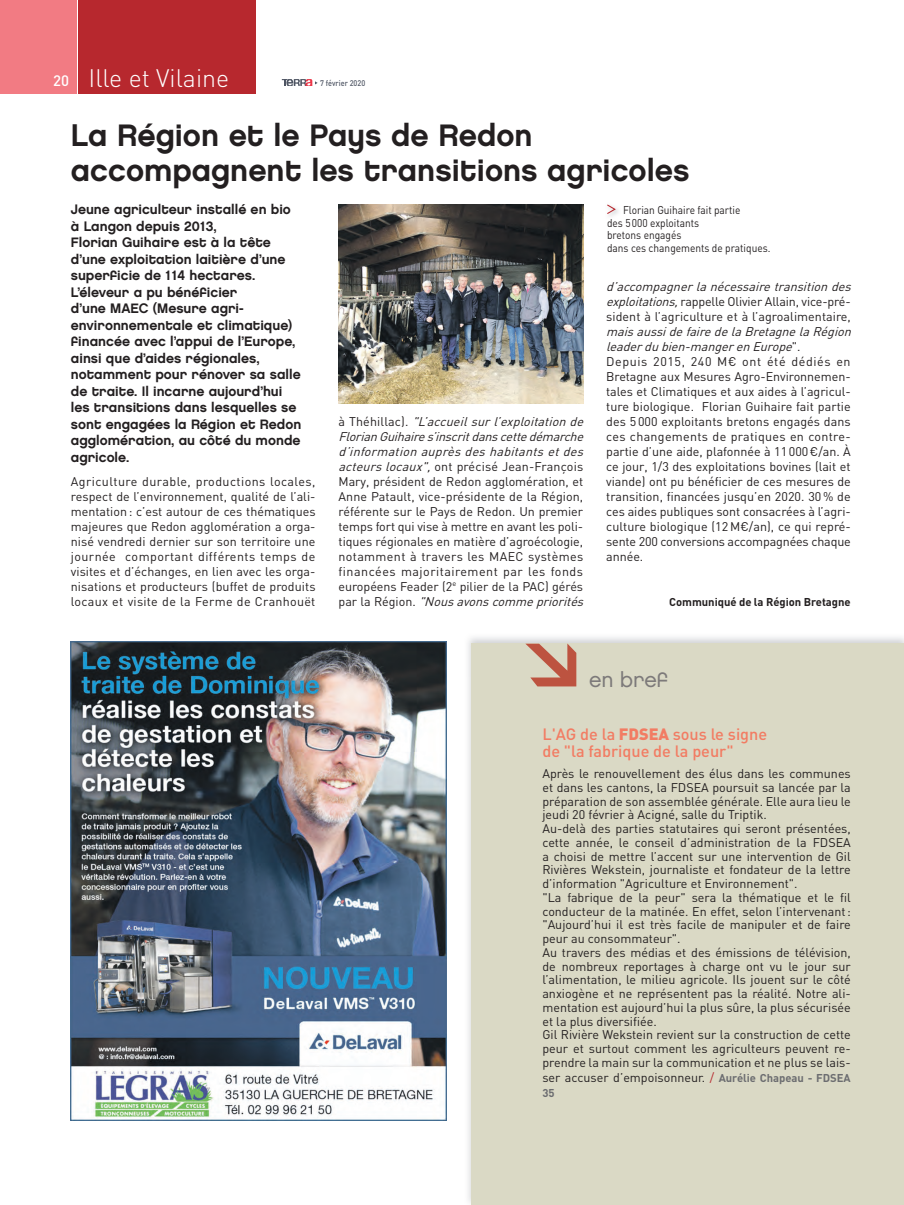
<style>
.page{position:relative;width:904px;height:1205px;background:#fff}
.page>*{position:absolute;margin:0;border:0;box-sizing:border-box;transform-origin:0 0}
.t1{font:31.25px/35px "Chalet New York Nineteen Eighty";color:#231f20}
.t2{font:300 25px "DIN";color:#fff}
.t3{font:21.25px "Chalet London Nineteen Eighty";color:#7d7a7a}
.t4{font:500 16.25px/17.5px "DIN";color:#f27c63}
.t5{font:13.75px/16.5px "Chalet New York Nineteen Eighty";color:#231f20}
.t6{font:12.5px/15px "DIN";color:#231f20}
.t7{font:11.25px/12.5px "DIN";color:#231f20;scale:.9 1}
.t8{font:700 11.25px "DIN";color:#231f20}
.t9{font:700 11.25px "DIN";color:#6c6d70}
.t10{font:500 8.12px "DIN";color:#4f5664;scale:.9 1}
.s1{font-weight:500;font-size:15px}
.s2{font-style:italic}
.s3{font-weight:900}
.s4{color:#b7282e}
.s5{font-weight:700;font-size:11.25px;color:#6c6d70}
</style>
<div class="page">
<div style="left:78px;top:0;width:177px;height:94px;background:#b7282e"></div>
<div style="left:0;top:0;width:76px;height:94px;background:#f27b83"></div>
<svg style="left:282px;top:79px;width:35px;height:7px"></svg>
<img style="left:71px;top:641px;width:376px;height:479px">
<div style="left:471px;top:643px;width:433px;height:562px;background:#dad9c5"></div>
<svg style="left:525px;top:643px;width:51px;height:43px"></svg>
<img style="left:338px;top:204px;width:245px;height:200px">
<svg style="left:607px;top:204px;width:10px;height:11px"></svg>
<h2 class="t2" style="left:53px;top:63px;width:178px"><span class="s1">20</span> Ille et Vilaine</h2>
<p class="t10" style="left:320px;top:78px;width:52px">7 février 2020</p>
<h1 class="t1" style="left:71px;top:117px;width:620px">La Région et le Pays de Redon accompagnent les transitions agricoles</h1>
<p class="t5" style="left:71px;top:201px;width:232px">Jeune agriculteur installé en bio à Langon depuis 2013,<br>Florian Guihaire est à la tête d’une exploitation laitière d’une superficie de 114 hectares.<br>L’éleveur a pu bénéficier<br>d’une MAEC (Mesure agri&shy;environnementale et climatique) financée avec l’appui de l’Europe, ainsi que d’aides régionales, notamment pour rénover sa salle de traite. Il incarne aujourd’hui les transitions dans lesquelles se sont engagées la Région et Redon agglomération, au côté du monde agricole.</p>
<p class="t6" style="left:71px;top:473px;width:246px;text-align:justify">Agriculture durable, productions locales, respect de l’environnement, qualité de l’ali&shy;mentation : c’est autour de ces thématiques majeures que Redon agglomération a orga&shy;nisé vendredi dernier sur son territoire une journée comportant différents temps de visites et d’échanges, en lien avec les orga&shy;nisations et producteurs (buffet de produits locaux et visite de la Ferme de Cranhouët</p>
<p class="t6" style="left:338px;top:413px;width:250px">à T h é h i l l a c ) . <span class="s2">"L’accueilsurl’exploitationde FlorianGuihaires’inscritdanscettedémarche d’information auprèsdeshabitantsetdes acteurslocaux",</span>ont précisé Jean-François Mary, président de Redon agglomération, et Anne Patault, vice-présidente de la Région, référente sur le Pays de Redon. Un premier temps fort qui vise à mettre en avant les poli&shy;tiques régionales en matière d’agroécologie, notamment à travers les MAEC systèmes financées majoritairement par les fonds européens Feader (2<sup>e</sup> pilier de la PAC) gérés p a r l a R é g i o n . <span class="s2">"Nousavonscommepriorités</span></p>
<p class="t7" style="left:607px;top:203px;width:183px;text-indent:16px">Florian Guihaire fait partie<br>des 5 000 exploitants<br>bretons engagés<br>dans ces changements de pratiques.</p>
<p class="t6" style="left:606px;top:278px;width:250px"><span class="s2">d’accompagnerlanécessairetransitiondes exploitations,</span>rappelle Olivier Allain, vice-pré&shy;sident à l’agriculture et à l’agroalimentaire,</p>
<p class="t6" style="left:606px;top:323px;width:250px"><span class="s2">maisaussidefairedelaBretagnelaRégion leaderdubien-mangerenEurope</span>" .<br>Depuis 2015, 240 M€ ont été dédiés en Bretagne aux Mesures Agro-Environnemen&shy;tales et Climatiques et aux aides à l’agricul&shy;ture biologique. Florian Guihaire fait partie des 5 000 exploitants bretons engagés dans ces changements de pratiques en contre&shy;partie d’une aide, plafonnée à 11 000 €/an. À ce jour, 1/3 des exploitations bovines (lait et viande) ont pu bénéficier de ces mesures de transition, financées jusqu’en 2020. 30 % de ces aides publiques sont consacrées à l’agri&shy;culture biologique (12 M€/an), ce qui repré&shy;sente 200 conversions accompagnées chaque année.</p>
<p class="t8" style="left:669px;top:594px;width:183px">Communiqué de la Région Bretagne</p>
<h3 class="t3" style="left:589px;top:667px;width:80px">en bref</h3>
<h3 class="t4" style="left:542px;top:724px;width:226px">L'AG de la <span class="s3">FDSEA</span> sous le signe de "la fabrique de la peur"</h3>
<p class="t6" style="left:542px;top:766px;width:310px;line-height:13.8px">Après le renouvellement des élus dans les communes et dans les cantons, la FDSEA poursuit sa lancée par la préparation de son assemblée générale. Elle aura lieu le jeudi 20 février à Acigné, salle du Triptik.<br>Au-delà des parties statutaires qui seront présentées, cette année, le conseil d’administration de la FDSEA a choisi de mettre l’accent sur une intervention de Gil Rivières Wekstein, journaliste et fondateur de la lettre d’information "Agriculture et Environnement".<br>"La fabrique de la peur" sera la thématique et le fil conducteur de la matinée. En effet, selon l’intervenant : "Aujourd’hui il est très facile de manipuler et de faire peur au consommateur".<br>Au travers des médias et des émissions de télévision, de nombreux reportages à charge ont vu le jour sur l’alimentation, le milieu agricole. Ils jouent sur le côté anxiogène et ne représentent pas la réalité. Notre ali&shy;mentation est aujourd’hui la plus sûre, la plus sécurisée et la plus diversifiée.<br>Gil Rivière Wekstein revient sur la construction de cette peur et surtout comment les agriculteurs peuvent re&shy;prendre la main sur la communication et ne plus se lais-</p>
<p class="t6" style="left:542px;top:1069px;width:310px">ser accuser d’empoisonneur. <span class="s4">/</span> <span class="s5">Aurélie Chapeau - FDSEA</span></p>
<p class="t9" style="left:542px;top:1085px;width:14px">35</p>
</div>
